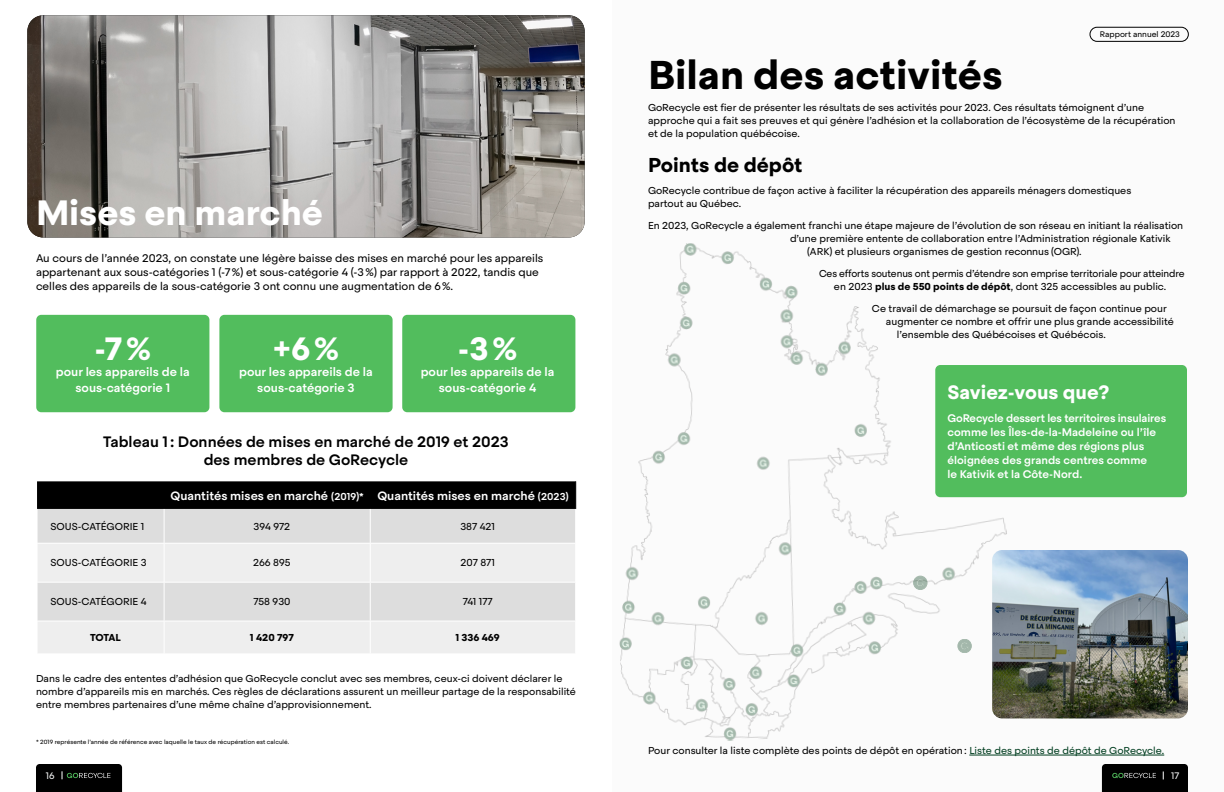
<style>
.page{position:relative;width:1224px;height:792px;background:#fff}
.page>*{position:absolute;margin:0;border:0;box-sizing:border-box;transform-origin:0 0}
.t1{font:700 40px "Steradian";color:#000}
.t2{font:700 35px "Steradian";color:#fff}
.t3{font:700 32.1px "Steradian";color:#fff}
.t4{font:700 20px "Steradian";color:#000}
.t5{font:700 19.3px "Steradian";color:#fff}
.t6{font:500 15px/18px "Steradian";color:#000;text-align:center}
.t7{font:500 12px/16px "Steradian";color:#fff;text-align:center}
.t8{font:11px/14px "Steradian";color:#000}
.t9{font:500 11px/14px "Steradian";color:#fff}
.t10{font:10px/13px "Steradian";color:#000}
.t11{font:10px/13px "Steradian";color:#000;text-align:center;scale:.96 1}
.t12{font:700 10px "Steradian";color:#000}
.t13{font:9.4px "Steradian";color:#f7f8f8}
.t14{font:8px "Steradian";color:#000}
.t15{font:6px "Steradian";color:#000}
.s1{font-size:10px}
.s2{font-weight:700}
.s3{color:#003d1f}
</style>
<div class="page">
<div style="left:612px;top:0;width:612px;height:792px;background:#fbfbfb"></div>
<div style="left:38px;top:509px;width:537px;height:34px;background:#ddd"></div>
<svg style="left:38px;top:544px;width:537px;height:109px;background:#e8e8e8"></svg>
<svg style="left:37px;top:481px;width:539px;height:28px;background:#030303"></svg>
<hr style="left:164px;top:509px;width:1px;height:34px;background:#fff">
<hr style="left:370px;top:509px;width:1px;height:34px;background:#fff">
<hr style="left:164px;top:543px;width:1px;height:39px;background:#fff">
<hr style="left:370px;top:543px;width:1px;height:39px;background:#fff">
<hr style="left:37px;top:582px;width:127px;height:1px;background:#fff">
<hr style="left:164px;top:582px;width:206px;height:1px;background:#fff">
<hr style="left:164px;top:582px;width:1px;height:39px;background:#fff">
<hr style="left:370px;top:582px;width:206px;height:1px;background:#fff">
<hr style="left:370px;top:582px;width:1px;height:39px;background:#fff">
<hr style="left:37px;top:621px;width:127px;height:1px;background:#fff">
<hr style="left:164px;top:621px;width:206px;height:1px;background:#fff">
<hr style="left:164px;top:621px;width:1px;height:33px;background:#fff">
<hr style="left:370px;top:621px;width:206px;height:1px;background:#fff">
<hr style="left:370px;top:621px;width:1px;height:33px;background:#fff">
<img style="left:619px;top:243px;width:397px;height:498px">
<div style="left:914px;top:576px;width:13px;height:14px;background:#a3b7ab;border-radius:50%"></div>
<div style="left:914px;top:576px;width:13px;height:14px;border:1px solid #003b16;border-radius:50%"></div>
<svg style="left:916px;top:579px;width:8px;height:8px"></svg>
<svg style="left:958px;top:639px;width:13px;height:14px"></svg>
<div style="left:958px;top:639px;width:13px;height:14px;border:1px solid #003b16;border-radius:50%"></div>
<img style="left:992px;top:550px;width:196px;height:168px">
<img style="left:27px;top:15px;width:558px;height:222px">
<svg style="left:1102px;top:764px;width:86px;height:28px;background:#070807"></svg>
<svg style="left:36px;top:764px;width:86px;height:28px;background:#070807"></svg>
<div style="left:1090px;top:27px;width:99px;height:15px;border:1px solid #000;border-radius:7px"></div>
<div style="left:36px;top:315px;width:173px;height:97px;background:#52bd5d;border-radius:5px"></div>
<div style="left:402px;top:315px;width:173px;height:97px;background:#52bd5d;border-radius:5px"></div>
<div style="left:219px;top:315px;width:174px;height:97px;background:#52bd5d;border-radius:5px"></div>
<div style="left:935px;top:365px;width:252px;height:132px;background:#52bd5d;border-radius:5px"></div>
<hr style="left:969px;top:755px;width:195px;height:1px;background:#003d1f">
<h2 class="t2" style="left:36px;top:191px;width:289px">Mises en marché</h2>
<p class="t8" style="left:36px;top:251px;width:509px">Au cours de l’année 2023, on constate une légère baisse des mises en marché pour les appareils appartenant aux sous-catégories 1 (-7%) et sous-catégorie 4 (-3%) par rapport à 2022, tandis que celles des appareils de la sous-catégorie 3 ont connu une augmentation de 6%.</p>
<h3 class="t3" style="left:95px;top:328px;width:58px">-7%</h3>
<p class="t7" style="left:56px;top:363px;width:135px">pour les appareils de la sous-catégorie 1</p>
<h3 class="t3" style="left:273px;top:328px;width:68px">+6%</h3>
<p class="t7" style="left:239px;top:363px;width:135px">pour les appareils de la sous-catégorie 3</p>
<h3 class="t3" style="left:458px;top:328px;width:61px">-3%</h3>
<p class="t7" style="left:421px;top:363px;width:135px">pour les appareils de la sous-catégorie 4</p>
<h3 class="t6" style="left:103px;top:433px;width:407px">Tableau 1: Données de mises en marché de 2019 et 2023 des membres de GoRecycle</h3>
<p class="t7" style="left:170px;top:488px;width:400px">Quantités mises en marché <span class="s1">(2019)*</span> Quantités mises en marché <span class="s1">(2023)</span></p>
<p class="t10" style="left:51px;top:520px;width:95px">SOUS-CATÉGORIE 1</p>
<p class="t10" style="left:254px;top:520px;width:38px">394 972</p>
<p class="t10" style="left:460px;top:520px;width:36px">387 421</p>
<p class="t10" style="left:51px;top:556px;width:98px">SOUS-CATÉGORIE 3</p>
<p class="t10" style="left:253px;top:556px;width:39px">266 895</p>
<p class="t10" style="left:460px;top:556px;width:36px">207 871</p>
<p class="t10" style="left:51px;top:595px;width:98px">SOUS-CATÉGORIE 4</p>
<p class="t10" style="left:253px;top:595px;width:39px">758 930</p>
<p class="t10" style="left:463px;top:595px;width:32px">741 177</p>
<p class="t12" style="left:90px;top:631px;width:32px">TOTAL</p>
<p class="t12" style="left:250px;top:631px;width:45px">1 420 797</p>
<p class="t12" style="left:456px;top:631px;width:46px">1 336 469</p>
<p class="t10" style="left:36px;top:672px;width:542px">Dans le cadre des ententes d’adhésion que GoRecycle conclut avec ses membres, ceux-ci doivent déclarer le nombre d’appareils mis en marchés. Ces règles de déclarations assurent un meilleur partage de la responsabilité entre membres partenaires d’une même chaîne d’approvisionnement.</p>
<p class="t15" style="left:36px;top:738px;width:255px">* 2019 représente l’année de référence avec laquelle le taux de récupération est calculé.</p>
<p class="t14" style="left:1100px;top:30px;width:82px">Rapport annuel 2023</p>
<h1 class="t1" style="left:648px;top:49px;width:356px">Bilan des activités</h1>
<p class="t10" style="left:648px;top:101px;width:529px">GoRecycle est fier de présenter les résultats de ses activités pour 2023. Ces résultats témoignent d’une approche qui a fait ses preuves et qui génère l’adhésion et la collaboration de l’écosystème de la récupération et de la population québécoise.</p>
<h3 class="t4" style="left:648px;top:152px;width:156px">Points de dépôt</h3>
<p class="t10" style="left:648px;top:184px;width:485px">GoRecycle contribue de façon active à faciliter la récupération des appareils ménagers domestiques partout au Québec.</p>
<p class="t10" style="left:648px;top:219px;width:537px">En 2023, GoRecycle a également franchi une étape majeure de l’évolution de son réseau en initiant la réalisation</p>
<p class="t10" style="left:790px;top:232px;width:382px">d’une première entente de collaboration entre l’Administration régionale Kativik</p>
<p class="t10" style="left:807px;top:245px;width:276px">(ARK) et plusieurs organismes de gestion reconnus (OGR).</p>
<p class="t11" style="left:819px;top:267px;width:382px">Ces efforts soutenus ont permis d’étendre son emprise territoriale pour atteindre en 2023 <span class="s2">plus de 550 points de dépôt</span>, dont 325 accessibles au public.</p>
<p class="t10" style="left:872px;top:302px;width:296px">Ce travail de démarchage se poursuit de façon continue pour</p>
<p class="t10" style="left:886px;top:315px;width:289px">augmenter ce nombre et offrir une plus grande accessibilité</p>
<p class="t10" style="left:897px;top:328px;width:210px">l’ensemble des Québécoises et Québécois.</p>
<h3 class="t5" style="left:948px;top:380px;width:163px">Saviez-vous que?</h3>
<p class="t9" style="left:948px;top:411px;width:220px">GoRecycle dessert les territoires insulaires comme les Îles-de-la-Madeleine ou l’île d’Anticosti et même des régions plus éloignées des grands centres comme<br>le Kativik et la Côte-Nord.</p>
<p class="t10" style="left:648px;top:744px;width:518px">Pour consulter la liste complète des points de dépôt en opération: <span class="s3">Liste des points de dépôt de GoRecycle.</span></p>
<p class="t13" style="left:46px;top:770px;width:10px">16</p>
<p class="t13" style="left:1171px;top:770px;width:10px">17</p>
</div>
